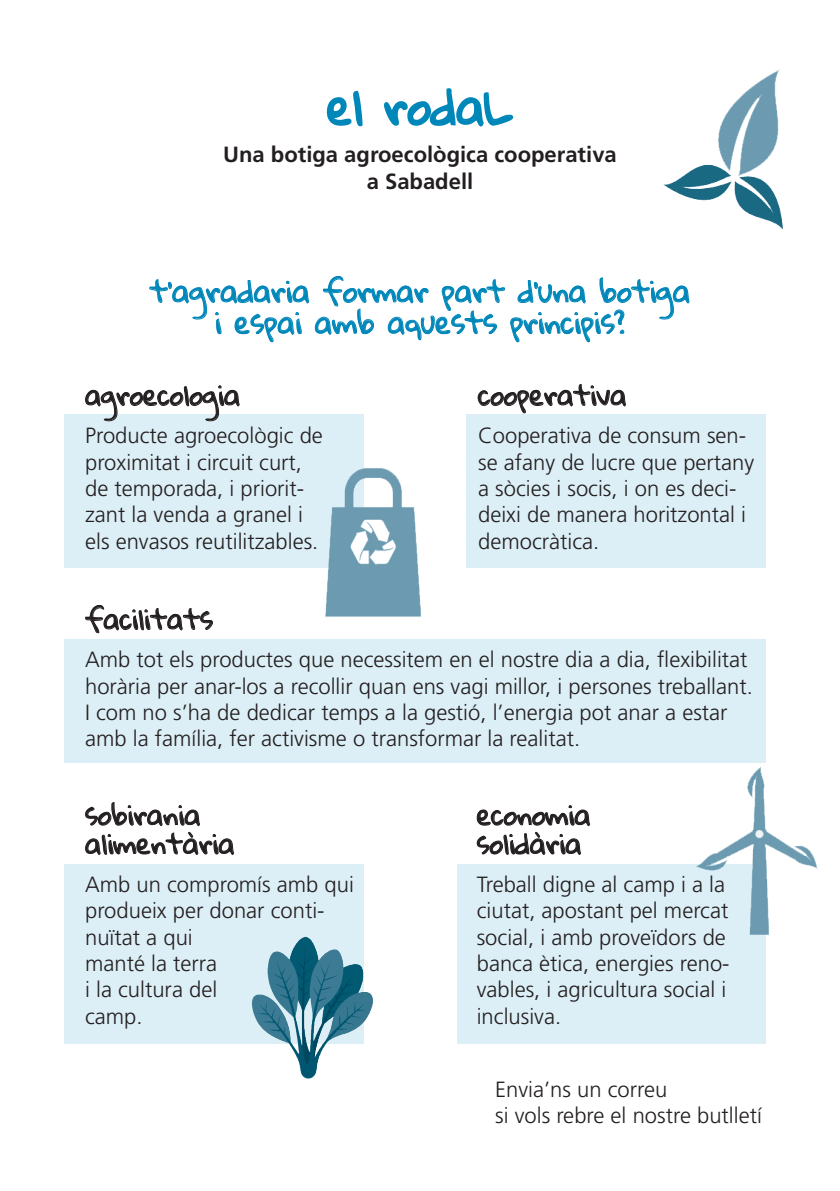
<style>
.page{position:relative;width:840px;height:1191px;background:#fff}
.page>*{position:absolute;margin:0;border:0;box-sizing:border-box;transform-origin:0 0}
.t1{font:42px "Gloria Hallelujah";color:#0087ba}
.titol_centrat{font:26px/31.2px "Gloria Hallelujah";color:#0087ba;text-align:center}
.titulin{font:24px/28.8px "Gloria Hallelujah";color:#231f20}
.t2{font:300 22px/26.4px "Frutiger LT Std";color:#231f20}
.t3{font:700 22px/26.4px "Frutiger LT Std";color:#231f20;text-align:center}
</style>
<div class="page">
<div style="left:64px;top:414px;width:299px;height:153px;background:#dceef6"></div>
<div style="left:466px;top:414px;width:299px;height:153px;background:#dceef6"></div>
<div style="left:64px;top:863px;width:299px;height:180px;background:#dceef6"></div>
<div style="left:64px;top:640px;width:701px;height:123px;background:#dceef6"></div>
<div style="left:456px;top:863px;width:309px;height:180px;background:#dceef6"></div>
<svg style="left:326px;top:90px;width:37px;height:37px"></svg>
<svg style="left:384px;top:88px;width:130px;height:39px"></svg>
<svg style="left:149px;top:276px;width:540px;height:67px"></svg>
<svg style="left:85px;top:385px;width:155px;height:37px"></svg>
<svg style="left:85px;top:605px;width:128px;height:29px"></svg>
<svg style="left:85px;top:802px;width:149px;height:53px"></svg>
<svg style="left:477px;top:384px;width:149px;height:30px"></svg>
<svg style="left:476px;top:805px;width:114px;height:50px"></svg>
<img style="left:320px;top:444px;width:102px;height:173px">
<img style="left:663px;top:69px;width:120px;height:161px">
<img style="left:682px;top:744px;width:136px;height:206px">
<img style="left:232px;top:930px;width:141px;height:149px">
<p class="t1" style="left:327px;top:86px;width:187px">el rodaL</p>
<p class="t3" style="left:223px;top:142px;width:395px">Una botiga agroecològica cooperativa a Sabadell</p>
<p class="titol_centrat" style="left:150px;top:278px;width:542px">t’agradaria formar part d’una botiga i espai amb aquests principis?</p>
<p class="titulin" style="left:85px;top:383px;width:157px">agroecologia</p>
<p class="t2" style="left:85px;top:423px;width:239px">Producte agroecològic de proximitat i circuit curt, de temporada, i priorit&shy;zant la venda a granel i els envasos reutilitzables.</p>
<p class="titulin" style="left:478px;top:383px;width:150px">cooperativa</p>
<p class="t2" style="left:478px;top:423px;width:277px">Cooperativa de consum sen&shy;se afany de lucre que pertany a sòcies i socis, i on es deci&shy;deixi de manera horitzontal i democràtica.</p>
<p class="titulin" style="left:85px;top:607px;width:129px">facilitats</p>
<p class="t2" style="left:85px;top:646px;width:669px">Amb tot els productes que necessitem en el nostre dia a dia, flexibilitat horària per anar-los a recollir quan ens vagi millor, i persones treballant.<br>I com no s’ha de dedicar temps a la gestió, l’energia pot anar a estar amb la família, fer activisme o transformar la realitat.</p>
<p class="titulin" style="left:85px;top:802px;width:151px">sobirania alimentària</p>
<p class="t2" style="left:85px;top:871px;width:270px">Amb un compromís amb qui produeix per donar conti&shy;nuïtat a qui<br>manté la terra<br>i la cultura del<br>camp.</p>
<p class="titulin" style="left:476px;top:802px;width:115px">economia solidària</p>
<p class="t2" style="left:476px;top:871px;width:254px">Treball digne al camp i a la ciutat, apostant pel mercat social, i amb proveïdors de banca ètica, energies reno&shy;vables, i agricultura social i inclusiva.</p>
<p class="t2" style="left:495px;top:1076px;width:268px">Envia’ns un correu<br>si vols rebre el nostre butlletí</p>
</div>
